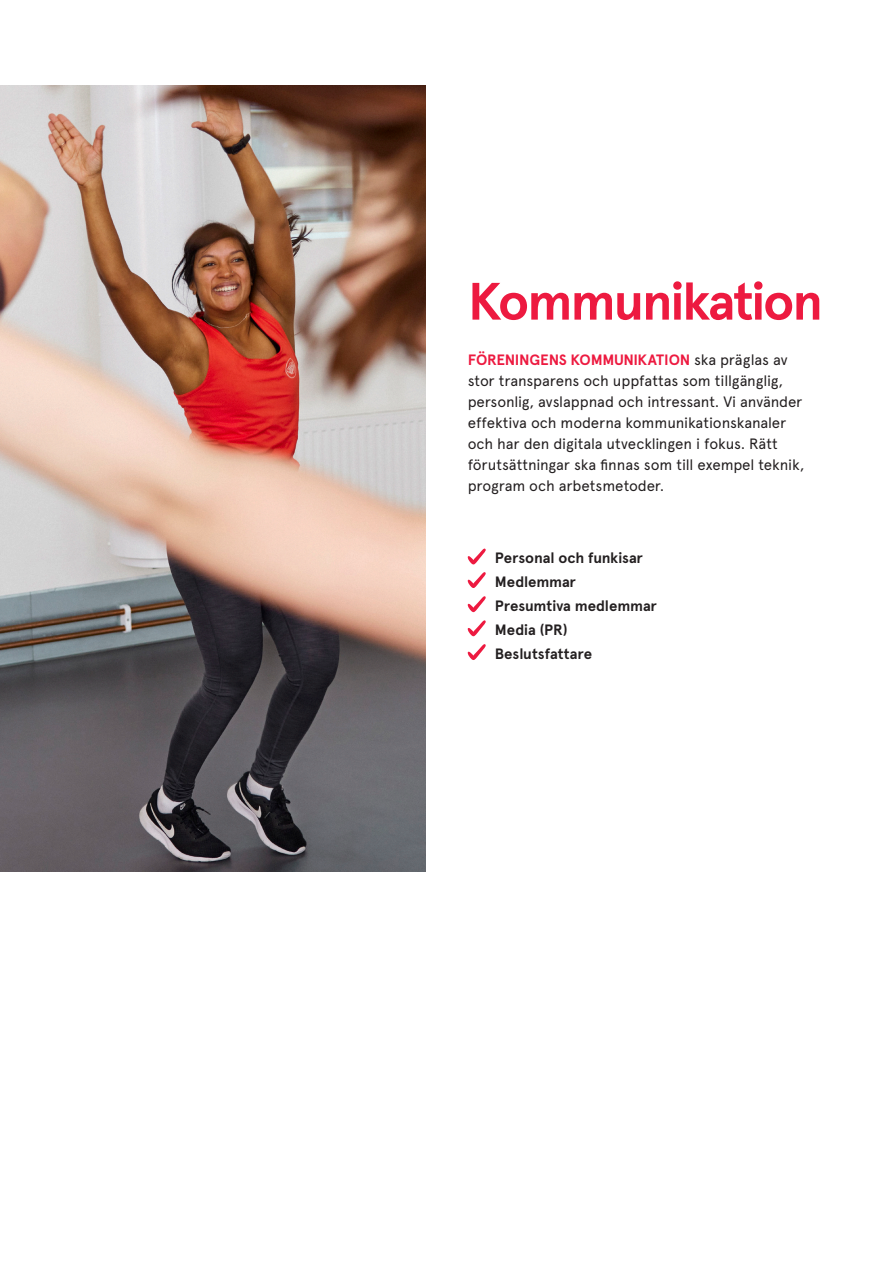
<style>
.page{position:relative;width:893px;height:1263px;background:#fff}
.page>*{position:absolute;margin:0;border:0;box-sizing:border-box;transform-origin:0 0}
.Rubrik_stor{font:700 52.5px "Apercu";letter-spacing:-.04em;color:#ed1a40}
.t1{font:15px/21px "Apercu";letter-spacing:-.01em;color:#231f20}
.t2{font:700 15px "Apercu";letter-spacing:-.005em;color:#231f20}
.s1{font-weight:700;color:#ed1a40}
</style>
<div class="page">
<img style="left:0;top:85px;width:425px;height:787px">
<svg style="left:468px;top:548px;width:18px;height:16px"></svg>
<svg style="left:468px;top:572px;width:18px;height:16px"></svg>
<svg style="left:468px;top:596px;width:18px;height:16px"></svg>
<svg style="left:468px;top:620px;width:18px;height:16px"></svg>
<svg style="left:468px;top:644px;width:18px;height:16px"></svg>
<p class="Rubrik_stor" style="left:468px;top:270px;width:357px">Kommunikation</p>
<p class="t1" style="left:468px;top:349px;width:338px"><span class="s1">FÖRENINGENS KOMMUNIKATION</span> ska präglas av stor transparens och uppfattas som tillgänglig, personlig, avslappnad och intressant. Vi använder effektiva och moderna kommunikationskanaler och har den digitala utvecklingen i fokus. Rätt förutsättningar ska finnas som till exempel teknik, program och arbetsmetoder.</p>
<p class="t2" style="left:495px;top:549px;width:149px">Personal och funkisar</p>
<p class="t2" style="left:495px;top:573px;width:83px">Medlemmar</p>
<p class="t2" style="left:495px;top:597px;width:163px">Presumtiva medlemmar</p>
<p class="t2" style="left:495px;top:621px;width:74px">Media (PR)</p>
<p class="t2" style="left:495px;top:645px;width:99px">Beslutsfattare</p>
</div>
